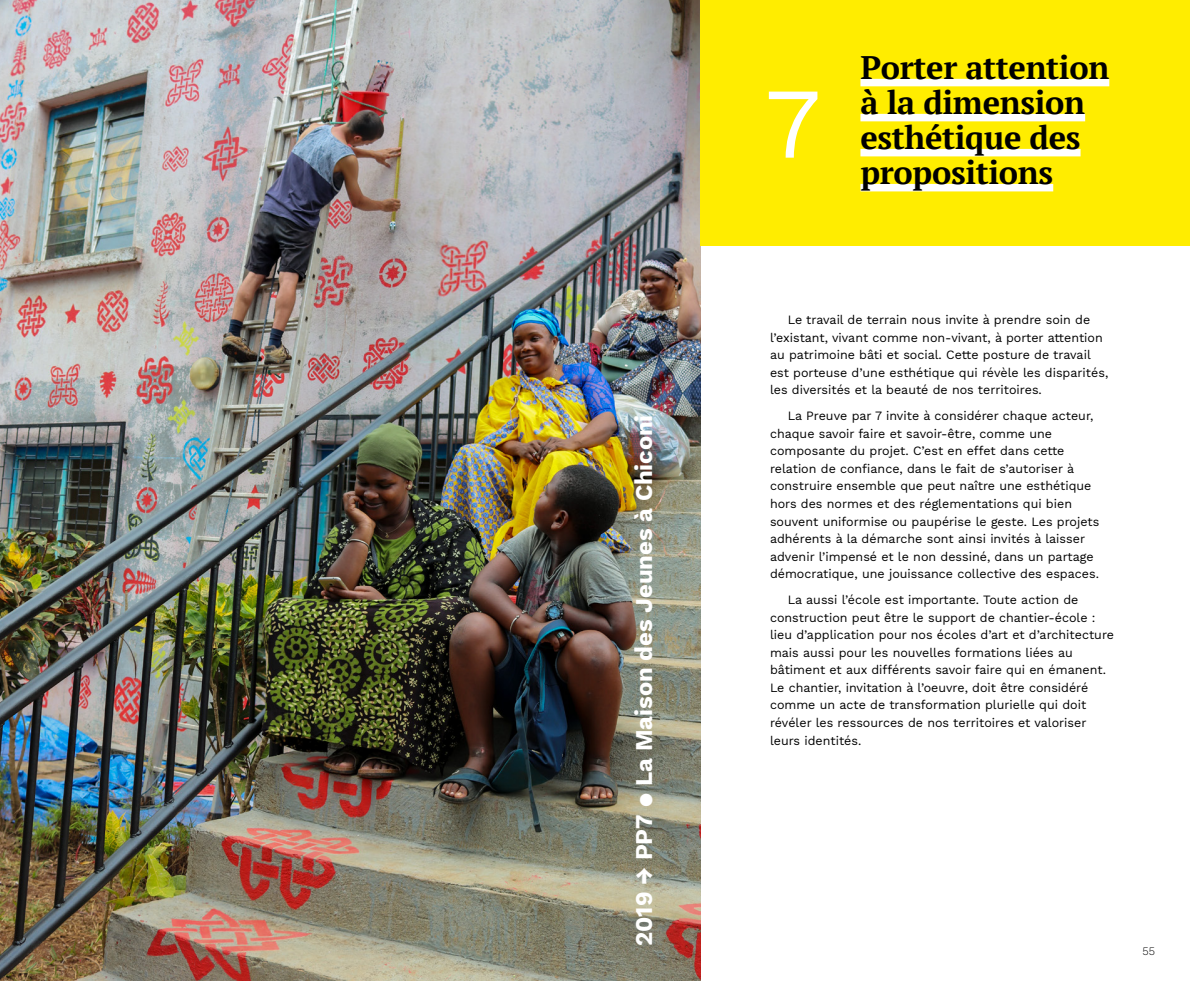
<style>
.page{position:relative;width:1190px;height:981px;background:#fff}
.page>*{position:absolute;margin:0;border:0;box-sizing:border-box;transform-origin:0 0}
.t1{font:100px "Work Sans";color:#fff}
.t2{font:700 32.5px/35px "PT Serif";letter-spacing:-.01em;color:#000}
.t3{font:700 23.75px "Work Sans";letter-spacing:-.005em;color:#fff}
.t4{font:12.5px/17.5px "Work Sans";color:#000}
.t5{font:300 11.25px "Work Sans";color:#000}
</style>
<div class="page">
<img style="left:0;top:0;width:700px;height:980px">
<div style="left:700px;top:0;width:490px;height:245px;background:#ffed00"></div>
<div style="left:860px;top:79px;width:249px;height:7px;background:#fff"></div>
<div style="left:860px;top:114px;width:225px;height:7px;background:#fff"></div>
<div style="left:860px;top:149px;width:221px;height:7px;background:#fff"></div>
<div style="left:860px;top:184px;width:193px;height:7px;background:#fff"></div>
<h3 class="t3" style="left:626px;top:945px;width:532px;rotate:-90deg">2019 → PP7 ⚫ La Maison des Jeunes à Chiconi</h3>
<h1 class="t1" style="left:765px;top:47px;width:58px">7</h1>
<h2 class="t2" style="left:860px;top:49px;width:250px">Porter attention à la dimension esthétique des</h2>
<h2 class="t2" style="left:860px;top:154px;width:194px">propositions</h2>
<p class="t4" style="left:770px;top:310px;width:340px;text-indent:18px">Le travail de terrain nous invite à prendre soin de l’existant, vivant comme non-vivant, à porter attention au patrimoine bâti et social. Cette posture de travail est porteuse d’une esthétique qui révèle les disparités, les diversités et la beauté de nos territoires.</p>
<p class="t4" style="left:770px;top:406px;width:331px;text-indent:18px">La Preuve par 7 invite à considérer chaque acteur, chaque savoir faire et savoir-être, comme une composante du projet. C’est en effet dans cette relation de confiance, dans le fait de s’autoriser à construire ensemble que peut naître une esthétique hors des normes et des réglementations qui bien souvent uniformise ou paupérise le geste. Les projets adhérents à la démarche sont ainsi invités à laisser advenir l’impensé et le non dessiné, dans un partage démocratique, une jouissance collective des espaces.</p>
<p class="t4" style="left:770px;top:590px;width:346px;text-indent:18px">La aussi l’école est importante. Toute action de construction peut être le support de chantier-école : lieu d’application pour nos écoles d’art et d’architecture mais aussi pour les nouvelles formations liées au bâtiment et aux différents savoir faire qui en émanent.<br>Le chantier, invitation à l’oeuvre, doit être considéré comme un acte de transformation plurielle qui doit révéler les ressources de nos territoires et valoriser leurs identités.</p>
<p class="t5" style="left:1142px;top:941px;width:14px">55</p>
</div>
